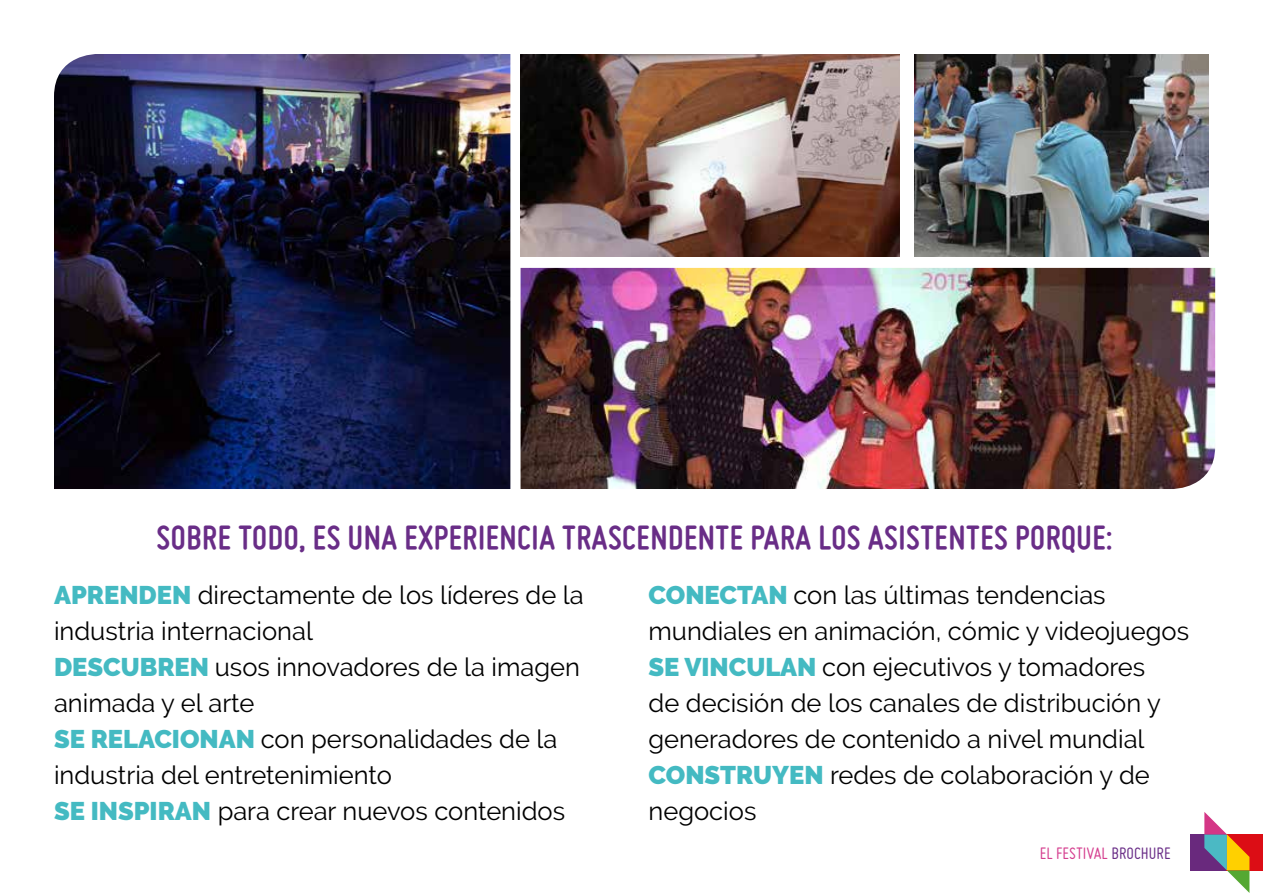
<style>
.page{position:relative;width:1263px;height:893px;background:#fff}
.page>*{position:absolute;margin:0;border:0;box-sizing:border-box;transform-origin:0 0}
.t1{font:700 36px "Miso";letter-spacing:.015em;color:#692d87}
.t2{font:25.5px/36px "Raleway";color:#000}
.t3{font:18px "Miso";color:#d53f8f}
.s1{font-weight:900;color:#44bac2}
.s2{color:#692d87}
</style>
<div class="page">
<div style="left:1191px;top:834px;width:36px;height:36px;background:#69297d"></div>
<div style="left:1227px;top:834px;width:36px;height:36px;background:#dc0d15"></div>
<svg style="left:1204px;top:812px;width:45px;height:81px"></svg>
<img style="left:54px;top:54px;width:456px;height:435px">
<img style="left:520px;top:268px;width:695px;height:221px">
<img style="left:914px;top:54px;width:295px;height:203px">
<img style="left:520px;top:54px;width:380px;height:203px">
<h1 class="t1" style="left:157px;top:517px;width:958px">SOBRE TODO, ES UNA EXPERIENCIA TRASCENDENTE PARA LOS ASISTENTES PORQUE:</h1>
<p class="t2" style="left:54px;top:577px;width:531px"><span class="s1">APRENDEN</span> directamente de los líderes de la industria internacional<br><span class="s1">DESCUBREN</span> usos innovadores de la imagen animada y el arte<br><span class="s1">SE RELACIONAN</span> con personalidades de la industria del entretenimiento<br><span class="s1">SE INSPIRAN</span> para crear nuevos contenidos</p>
<p class="t2" style="left:648px;top:577px;width:542px"><span class="s1">CONECTAN</span> con las últimas tendencias mundiales en animación, cómic y videojuegos <span class="s1">SE VINCULAN</span> con ejecutivos y tomadores<br>de decisión de los canales de distribución y generadores de contenido a nivel mundial <span class="s1">CONSTRUYEN</span> redes de colaboración y de negocios</p>
<p class="t3" style="left:1040px;top:844px;width:132px">EL FESTIVAL <span class="s2">BROCHURE</span></p>
</div>
